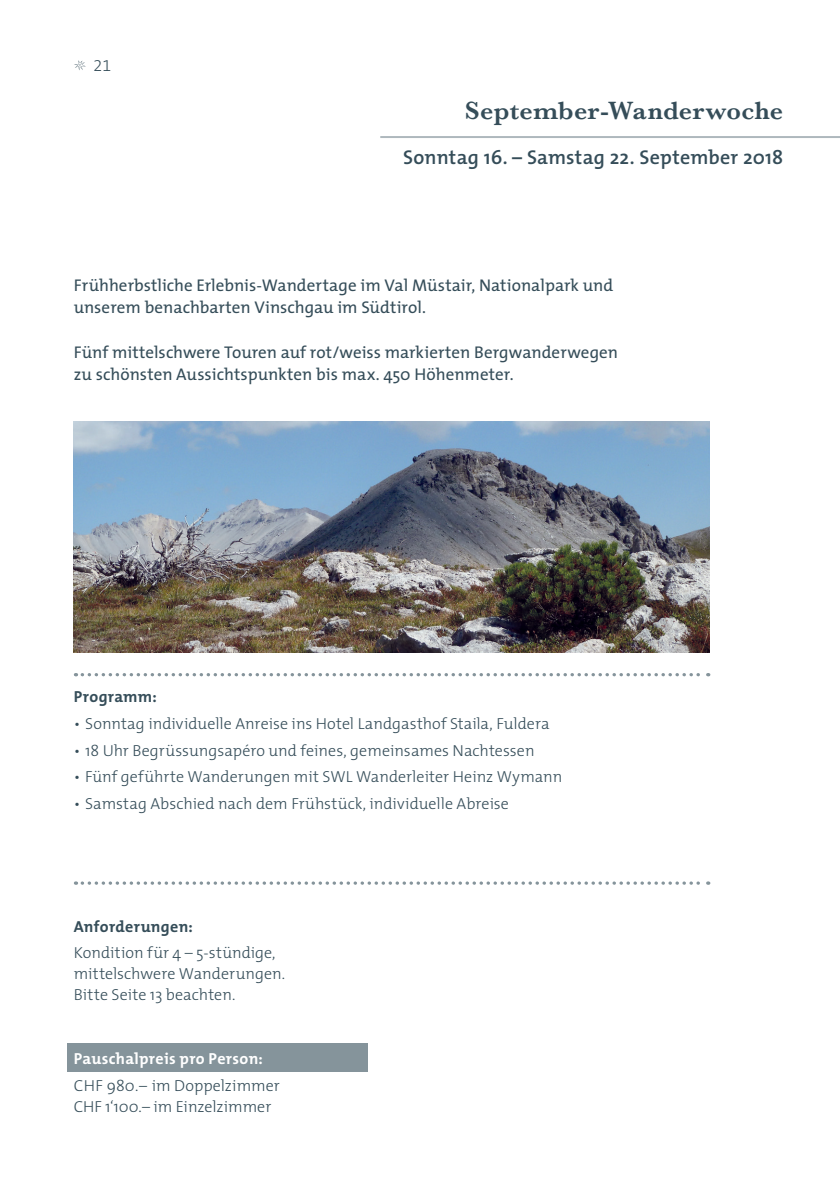
<style>
.page{position:relative;width:840px;height:1191px;background:#fff}
.page>*{position:absolute;margin:0;border:0;box-sizing:border-box;transform-origin:0 0}
.t1{font:600 26px "Baskerville";letter-spacing:.015em;color:#354d59}
.t2{font:600 20px "The Mix";letter-spacing:.01em;color:#354d59}
.t3{font:17px/22px "The Mix";color:#354d59}
.t4{font:300 16px/21px "The Mix";letter-spacing:.005em;color:#354d59}
.t5{font:700 16px "The Mix";letter-spacing:.02em;color:#fff}
.t6{font:700 16px "The Mix";letter-spacing:.02em;color:#354d59}
.t7{font:16px "The Mix Light Expert";color:#354d59}
</style>
<div class="page">
<svg style="left:74px;top:60px;width:12px;height:10px"></svg>
<div style="left:67px;top:1043px;width:300px;height:28px;background:#85949b"></div>
<hr style="left:380px;top:136px;width:459px;height:2px;background:#354d59">
<svg style="left:82px;top:673px;width:626px;height:3px"></svg>
<svg style="left:82px;top:881px;width:626px;height:3px"></svg>
<img style="left:74px;top:421px;width:635px;height:231px">
<p class="t7" style="left:93px;top:53px;width:19px">21</p>
<h1 class="t1" style="left:464px;top:92px;width:320px">September-Wanderwoche</h1>
<p class="t2" style="left:403px;top:140px;width:381px">Sonntag 16. – Samstag 22. September 2018</p>
<p class="t3" style="left:74px;top:274px;width:540px">Frühherbstliche Erlebnis-Wandertage im Val Müstair, Nationalpark und unserem benachbarten Vinschgau im Südtirol.</p>
<p class="t3" style="left:74px;top:340px;width:545px">Fünf mittelschwere Touren auf rot/weiss markierten Bergwanderwegen zu schönsten Aussichtspunkten bis max. 450 Höhenmeter.</p>
<p class="t6" style="left:74px;top:683px;width:85px">Programm:</p>
<p class="t4" style="left:74px;top:712px;width:477px">• Sonntag individuelle Anreise ins Hotel Landgasthof Staila, Fuldera</p>
<p class="t4" style="left:74px;top:739px;width:462px">• 18 Uhr Begrüssungsapéro und feines, gemeinsames Nachtessen</p>
<p class="t4" style="left:74px;top:766px;width:490px">• Fünf geführte Wanderungen mit SWL Wanderleiter Heinz Wymann</p>
<p class="t4" style="left:74px;top:792px;width:436px">• Samstag Abschied nach dem Frühstück, individuelle Abreise</p>
<p class="t6" style="left:74px;top:912px;width:121px">Anforderungen:</p>
<p class="t4" style="left:74px;top:941px;width:213px">Kondition für 4 – 5-stündige, mittelschwere Wanderungen.<br>Bitte Seite 13 beachten.</p>
<p class="t5" style="left:74px;top:1045px;width:191px">Pauschalpreis pro Person:</p>
<p class="t4" style="left:74px;top:1074px;width:207px">CHF 980.– im Doppelzimmer<br>CHF 1‘100.– im Einzelzimmer</p>
</div>
